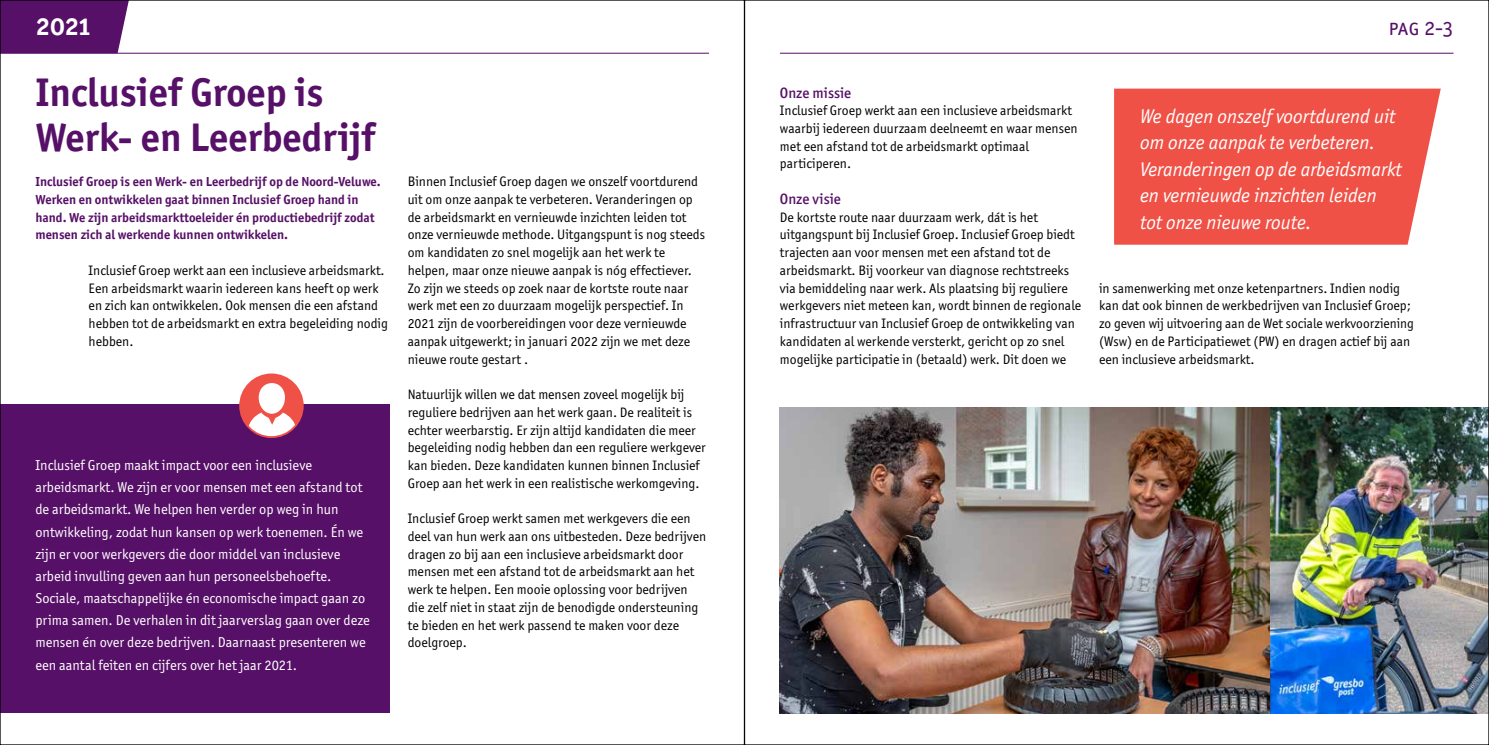
<style>
.page{position:relative;width:1489px;height:745px;background:#fff}
.page>*{position:absolute;margin:0;border:0;box-sizing:border-box;transform-origin:0 0}
.t1{font:700 40px/44.2px "Officina Sans ITC Std";color:#571067}
.t2{font:700 27.5px "Officina Sans ITC Std";color:#fff}
.t3{font:22.5px "Officina Sans ITC Std";color:#571067}
.t4{font:italic 20px/26.6px "Officina Sans ITC Std";color:#fff}
.t5{font:500 15px "Officina Sans ITC Std";color:#571067}
.t6{font:14.38px/22.1px "Officina Sans ITC Std";color:#fff}
.t7{font:13.75px/17.8px "Officina Sans ITC Std";color:#000}
.t8{font:700 13.12px/17.8px "Officina Sans ITC Std";color:#571067}
</style>
<div class="page">
<img style="left:1269px;top:407px;width:217px;height:305px">
<div style="left:0;top:404px;width:390px;height:308px;background:#571067"></div>
<div style="left:240px;top:374px;width:63px;height:63px;background:#f05146;border-radius:50%"></div>
<svg style="left:246px;top:383px;width:52px;height:53px"></svg>
<div style="left:239px;top:373px;width:65px;height:64px;border:2px solid #f05146;border-radius:50%"></div>
<div style="left:1114px;top:88px;width:326px;height:156px;background:#f05146"></div>
<img style="left:780px;top:407px;width:489px;height:305px">
<hr style="left:780px;top:53px;width:673px;height:1px;background:#571067">
<div style="left:2px;top:2px;width:127px;height:51px;background:#571067"></div>
<hr style="left:0;top:53px;width:709px;height:1px;background:#571067">
<h2 class="t2" style="left:35px;top:9px;width:58px">2021</h2>
<h3 class="t3" style="left:1388px;top:15px;width:66px">pag 2-3</h3>
<h1 class="t1" style="left:35px;top:70px;width:342px">Inclusief Groep is<br>Werk- en Leerbedrijf</h1>
<p class="t8" style="left:35px;top:173px;width:347px">Inclusief Groep is een Werk- en Leerbedrijf op de Noord-Veluwe.<br>Werken en ontwikkelen gaat binnen Inclusief Groep hand in hand. We zijn arbeidsmarkttoeleider én productiebedrijf zodat mensen zich al werkende kunnen ontwikkelen.</p>
<p class="t7" style="left:89px;top:261px;width:301px">Inclusief Groep werkt aan een inclusieve arbeidsmarkt.<br>Een arbeidsmarkt waarin iedereen kans heeft op werk en zich kan ontwikkelen. Ook mensen die een afstand hebben tot de arbeidsmarkt en extra begeleiding nodig hebben.</p>
<p class="t6" style="left:35px;top:454px;width:336px">Inclusief Groep maakt impact voor een inclusieve arbeidsmarkt. We zijn er voor mensen met een afstand tot de arbeidsmarkt. We helpen hen verder op weg in hun ontwikkeling, zodat hun kansen op werk toenemen. Én we zijn er voor werkgevers die door middel van inclusieve arbeid invulling geven aan hun personeelsbehoefte.<br>Sociale, maatschappelijke én economische impact gaan zo prima samen. De verhalen in dit jaarverslag gaan over deze mensen én over deze bedrijven. Daarnaast presenteren we een aantal feiten en cijfers over het jaar 2021.</p>
<p class="t7" style="left:407px;top:172px;width:299px">Binnen Inclusief Groep dagen we onszelf voortdurend uit om onze aanpak te verbeteren. Veranderingen op de arbeidsmarkt en vernieuwde inzichten leiden tot onze vernieuwde methode. Uitgangspunt is nog steeds om kandidaten zo snel mogelijk aan het werk te helpen, maar onze nieuwe aanpak is nóg effectiever.<br>Zo zijn we steeds op zoek naar de kortste route naar werk met een zo duurzaam mogelijk perspectief. In 2021 zijn de voorbereidingen voor deze vernieuwde aanpak uitgewerkt; in januari 2022 zijn we met deze nieuwe route gestart .</p>
<p class="t7" style="left:407px;top:385px;width:300px">Natuurlijk willen we dat mensen zoveel mogelijk bij reguliere bedrijven aan het werk gaan. De realiteit is echter weerbarstig. Er zijn altijd kandidaten die meer begeleiding nodig hebben dan een reguliere werkgever kan bieden. Deze kandidaten kunnen binnen Inclusief Groep aan het werk in een realistische werkomgeving.</p>
<p class="t7" style="left:407px;top:509px;width:300px">Inclusief Groep werkt samen met werkgevers die een deel van hun werk aan ons uitbesteden. Deze bedrijven dragen zo bij aan een inclusieve arbeidsmarkt door mensen met een afstand tot de arbeidsmarkt aan het werk te helpen. Een mooie oplossing voor bedrijven die zelf niet in staat zijn de benodigde ondersteuning te bieden en het werk passend te maken voor deze doelgroep.</p>
<p class="t5" style="left:780px;top:84px;width:73px">Onze missie</p>
<p class="t7" style="left:780px;top:102px;width:299px">Inclusief Groep werkt aan een inclusieve arbeidsmarkt waarbij iedereen duurzaam deelneemt en waar mensen met een afstand tot de arbeidsmarkt optimaal participeren.</p>
<p class="t5" style="left:780px;top:190px;width:63px">Onze visie</p>
<p class="t7" style="left:780px;top:208px;width:303px">De kortste route naar duurzaam werk, dát is het uitgangspunt bij Inclusief Groep. Inclusief Groep biedt trajecten aan voor mensen met een afstand tot de arbeidsmarkt. Bij voorkeur van diagnose rechtstreeks via bemiddeling naar werk. Als plaatsing bij reguliere werkgevers niet meteen kan, wordt binnen de regionale infrastructuur van Inclusief Groep de ontwikkeling van kandidaten al werkende versterkt, gericht op zo snel mogelijke participatie in (betaald) werk. Dit doen we</p>
<h3 class="t4" style="left:1139px;top:103px;width:263px">We dagen onszelf voortdurend uit om onze aanpak te verbeteren.<br>Veranderingen op de arbeidsmarkt en vernieuwde inzichten leiden tot onze nieuwe route.</h3>
<p class="t7" style="left:1098px;top:279px;width:316px">in samenwerking met onze ketenpartners. Indien nodig kan dat ook binnen de werkbedrijven van Inclusief Groep; zo geven wij uitvoering aan de Wet sociale werkvoorziening (Wsw) en de Participatiewet (PW) en dragen actief bij aan een inclusieve arbeidsmarkt.</p>
</div>
